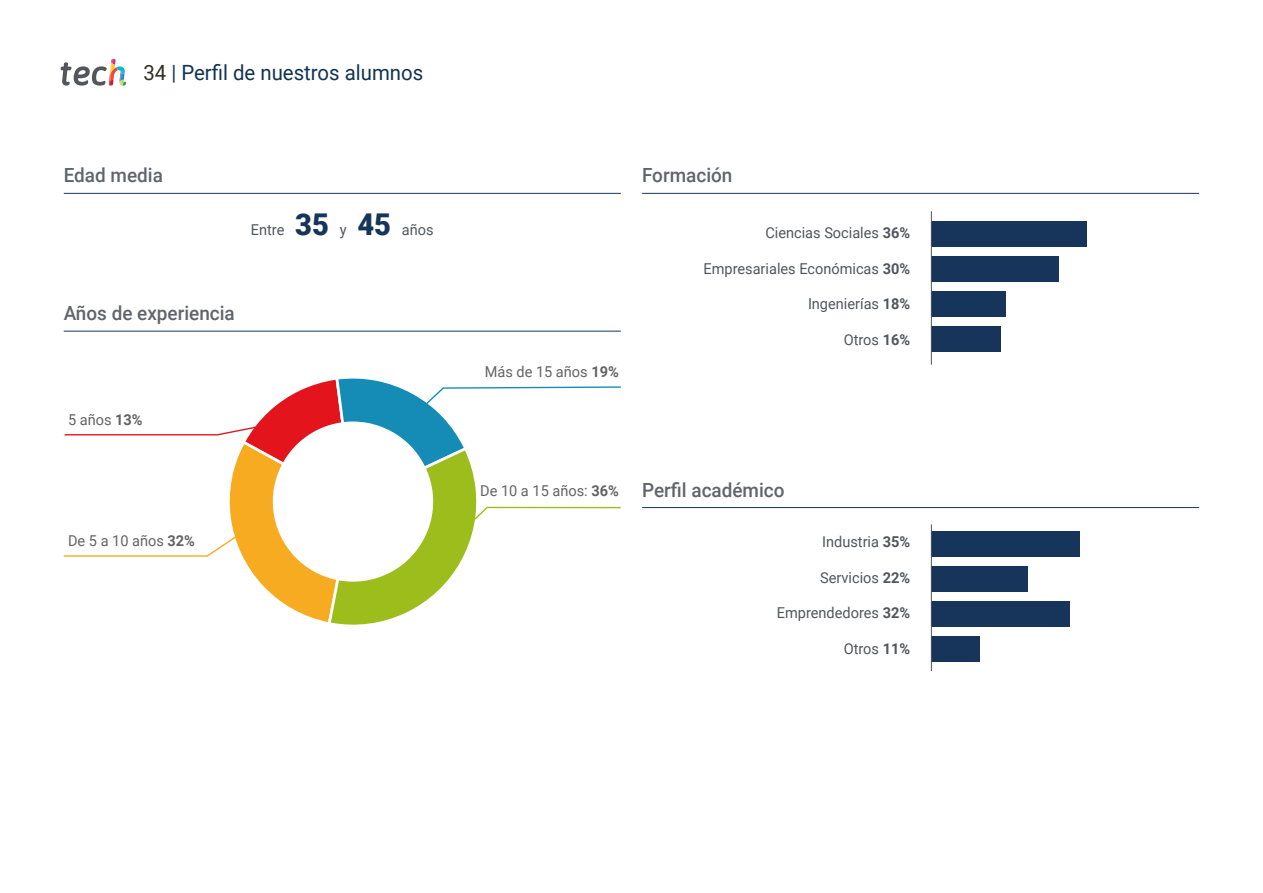
<style>
.page{position:relative;width:1263px;height:893px;background:#fff}
.page>*{position:absolute;margin:0;border:0;box-sizing:border-box;transform-origin:0 0}
.t1{font:21px "Roboto";color:#123352}
.t2{font:500 19.5px "Roboto";color:#61646a}
.t3{font:15px "Roboto";color:#52555b}
.t4{font:15px "Roboto";color:#636363}
.s1{color:#312e20}
.s2{font-weight:900;font-size:30px;color:#16355a}
.s3{font-weight:700}
</style>
<div class="page">
<hr style="left:64px;top:193px;width:557px;height:1px;background:#17355b">
<hr style="left:642px;top:193px;width:557px;height:1px;background:#17355b">
<div style="left:931px;top:222px;width:155px;height:25px;background:#17355b"></div>
<div style="left:931px;top:256px;width:128px;height:26px;background:#17355b"></div>
<div style="left:931px;top:291px;width:75px;height:26px;background:#17355b"></div>
<div style="left:931px;top:326px;width:70px;height:26px;background:#17355b"></div>
<hr style="left:931px;top:211px;width:1px;height:154px;background:#52555b">
<div style="left:931px;top:566px;width:97px;height:26px;background:#17355b"></div>
<hr style="left:642px;top:507px;width:557px;height:1px;background:#17355b">
<div style="left:931px;top:532px;width:149px;height:25px;background:#17355b"></div>
<div style="left:931px;top:601px;width:139px;height:26px;background:#17355b"></div>
<div style="left:931px;top:636px;width:48px;height:26px;background:#17355b"></div>
<hr style="left:931px;top:524px;width:1px;height:147px;background:#52555b">
<hr style="left:64px;top:331px;width:557px;height:1px;background:#17355b">
<svg style="left:64px;top:378px;width:557px;height:247px"></svg>
<svg style="left:61px;top:59px;width:65px;height:27px"></svg>
<h1 class="t1" style="left:144px;top:57px;width:281px"><span class="s1">34</span> | Perfil de nuestros alumnos</h1>
<h2 class="t2" style="left:64px;top:161px;width:101px">Edad media</h2>
<h2 class="t2" style="left:642px;top:161px;width:92px">Formación</h2>
<p class="t3" style="left:251px;top:219px;width:184px">Entre <span class="s2">35</span> y <span class="s2">45</span> años</p>
<p class="t3" style="left:765px;top:222px;width:146px">Ciencias Sociales <span class="s3">36%</span></p>
<p class="t3" style="left:703px;top:258px;width:208px">Empresariales Económicas <span class="s3">30%</span></p>
<p class="t3" style="left:808px;top:293px;width:104px">Ingenierías <span class="s3">18%</span></p>
<p class="t3" style="left:844px;top:329px;width:68px">Otros <span class="s3">16%</span></p>
<h2 class="t2" style="left:64px;top:300px;width:173px">Años de experiencia</h2>
<p class="t4" style="left:68px;top:409px;width:76px">5 años <span class="s3">13%</span></p>
<p class="t4" style="left:68px;top:530px;width:128px">De 5 a 10 años <span class="s3">32%</span></p>
<p class="t4" style="left:485px;top:361px;width:136px">Más de 15 años <span class="s3">19%</span></p>
<p class="t4" style="left:480px;top:480px;width:140px">De 10 a 15 años: <span class="s3">36%</span></p>
<h2 class="t2" style="left:642px;top:476px;width:144px">Perfil académico</h2>
<p class="t3" style="left:822px;top:531px;width:89px">Industria <span class="s3">35%</span></p>
<p class="t3" style="left:820px;top:567px;width:91px">Servicios <span class="s3">22%</span></p>
<p class="t3" style="left:777px;top:602px;width:135px">Emprendedores <span class="s3">32%</span></p>
<p class="t3" style="left:844px;top:638px;width:68px">Otros <span class="s3">11%</span></p>
</div>
